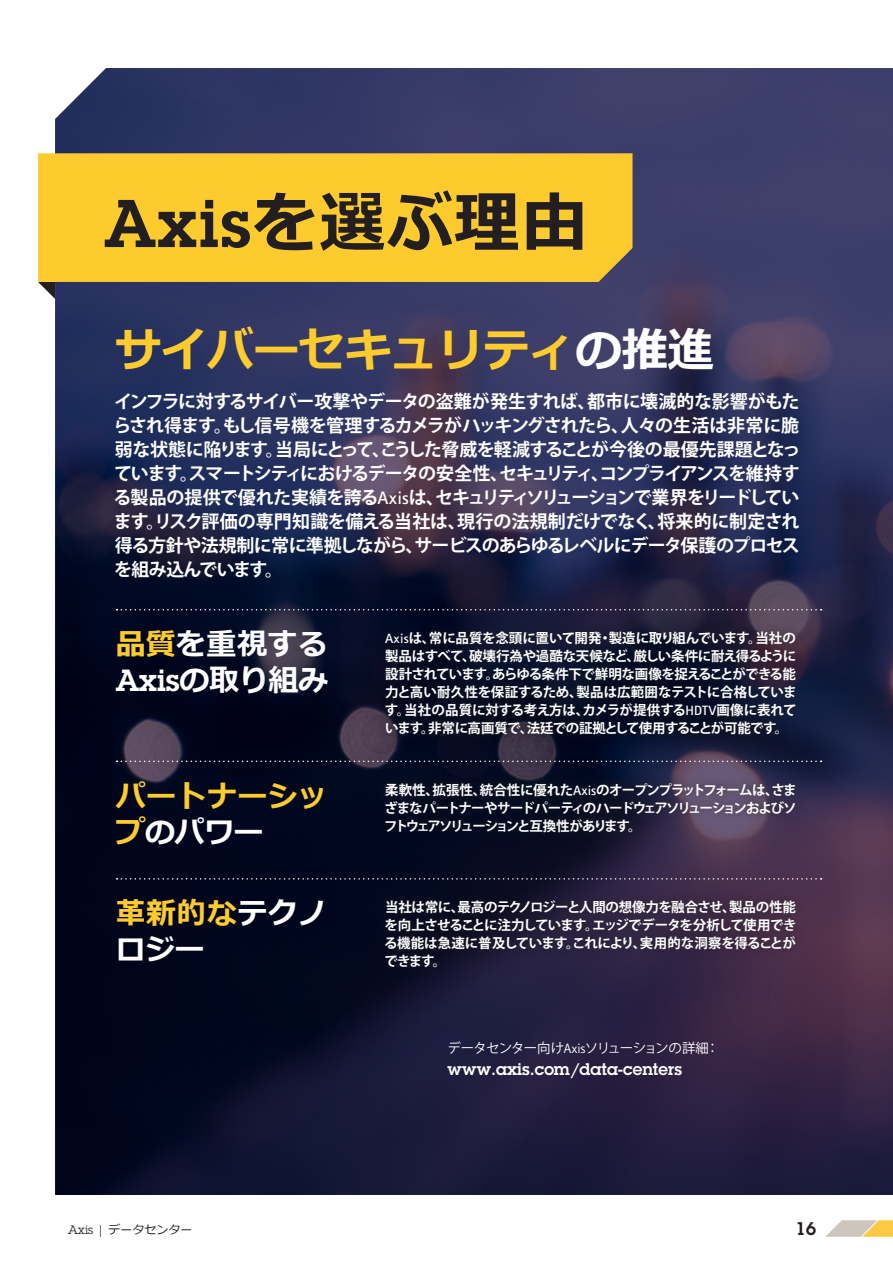
<style>
.page{position:relative;width:893px;height:1263px;background:#fff}
.page>*{position:absolute;margin:0;border:0;box-sizing:border-box;transform-origin:0 0}
.t1{font:700 66px "Meiryo";letter-spacing:.02em;color:#231f20}
.t2{font:700 46.5px "Meiryo";letter-spacing:-.01em;color:#fecb2f}
.t3{font:700 30px/36px "Meiryo";letter-spacing:.015em;color:#fff}
.t4{font:700 30px/36px "Meiryo";letter-spacing:.015em;color:#fecb2f}
.t5{font:700 18px/24px "Koz Go Pro";letter-spacing:-.055em;color:#fff;text-align:justify}
.t6{font:600 18px "Lubalin Graph ECG";color:#231f20}
.t7{font:600 16.5px "Lubalin Graph ECG";color:#fff}
.t8{font:700 13.5px/18px "Koz Go Pro";letter-spacing:-.06em;color:#fff;text-align:justify}
.t9{font:13.5px "Koz Go Pro";letter-spacing:-.06em;color:#fff}
.t10{font:12px "Meiryo";color:#231f20}
.s1{font-family:"Lubalin Graph ECG";font-weight:600}
.s2{color:#fff}
.s3{font-family:"Rotis Sans Serif Pro"}
.s4{color:#fecb2f}
.s5{font-family:"Lubalin Graph ECG"}
</style>
<div class="page">
<svg style="left:825px;top:1220px;width:68px;height:17px"></svg>
<img style="left:55px;top:68px;width:838px;height:1127px">
<svg style="left:38px;top:282px;width:17px;height:17px"></svg>
<div style="left:38px;top:153px;width:594px;height:129px;background:#fecb2f"></div>
<div style="left:377px;top:623px;width:427px;height:120px;background:#231f20;opacity:.75"></div>
<div style="left:377px;top:774px;width:426px;height:67px;background:#231f20;opacity:.75"></div>
<div style="left:377px;top:891px;width:427px;height:85px;background:#231f20;opacity:.75"></div>
<svg style="left:117px;top:609px;width:705px;height:1px"></svg>
<svg style="left:117px;top:760px;width:705px;height:2px"></svg>
<svg style="left:117px;top:878px;width:705px;height:2px"></svg>
<p class="t1" style="left:104px;top:177px;width:485px"><span class="s1">Axis</span>を選ぶ理由</p>
<p class="t2" style="left:115px;top:318px;width:600px">サイバーセキュリティ<span class="s2">の推進</span></p>
<p class="t5" style="left:113px;top:391px;width:689px">インフラに対するサイバー攻撃やデータの盗難が発生すれば、都市に壊滅的な影響がもたらされ得ます。もし信号機を管理するカメラがハッキングされたら、人々の生活は非常に脆弱な状態に陥ります。当局にとって、こうした脅威を軽減することが今後の最優先課題となっています。スマートシティにおけるデータの安全性、セキュリティ、コンプライアンスを維持する製品の提供で優れた実績を誇る<span class="s3">Axis</span>は、セキュリティソリューションで業界をリードしています。リスク評価の専門知識を備える当社は、現行の法規制だけでなく、将来的に制定され得る方針や法規制に常に準拠しながら、サービスのあらゆるレベルにデータ保護のプロセスを組み込んでいます。</p>
<p class="t3" style="left:116px;top:628px;width:214px"><span class="s4">品質</span>を重視する<br><span class="s1">Axis</span>の取り組み</p>
<p class="t4" style="left:116px;top:779px;width:214px">パートナーシップ<span class="s2">のパワー</span></p>
<p class="t3" style="left:116px;top:897px;width:214px"><span class="s4">革新的な</span>テクノロジー</p>
<p class="t8" style="left:385px;top:630px;width:413px"><span class="s3">Axis</span>は、常に品質を念頭に置いて開発・製造に取り組んでいます。当社の製品はすべて、破壊行為や過酷な天候など、厳しい条件に耐え得るように設計されています。あらゆる条件下で鮮明な画像を捉えることができる能力と高い耐久性を保証するため、製品は広範囲なテストに合格しています。当社の品質に対する考え方は、カメラが提供する<span class="s3">HDTV</span>画像に表れています。非常に高画質で、法廷での証拠として使用することが可能です。</p>
<p class="t8" style="left:384px;top:781px;width:414px">柔軟性、拡張性、統合性に優れた<span class="s3">Axis</span>のオープンプラットフォームは、さまざまなパートナーやサードパーティのハードウェアソリューションおよびソフトウェアソリューションと互換性があります。</p>
<p class="t8" style="left:384px;top:899px;width:414px">当社は常に、最高のテクノロジーと人間の想像力を融合させ、製品の性能を向上させることに注力しています。エッジでデータを分析して使用できる機能は急速に普及しています。これにより、実用的な洞察を得ることができます。</p>
<p class="t9" style="left:447px;top:1039px;width:273px">データセンター向け<span class="s3">Axis</span>ソリューションの詳細：</p>
<p class="t7" style="left:448px;top:1058px;width:236px">www.axis.com/data-centers</p>
<p class="t10" style="left:68px;top:1221px;width:126px"><span class="s5">Axis |</span> データセンター</p>
<p class="t6" style="left:795px;top:1217px;width:22px">16</p>
</div>
